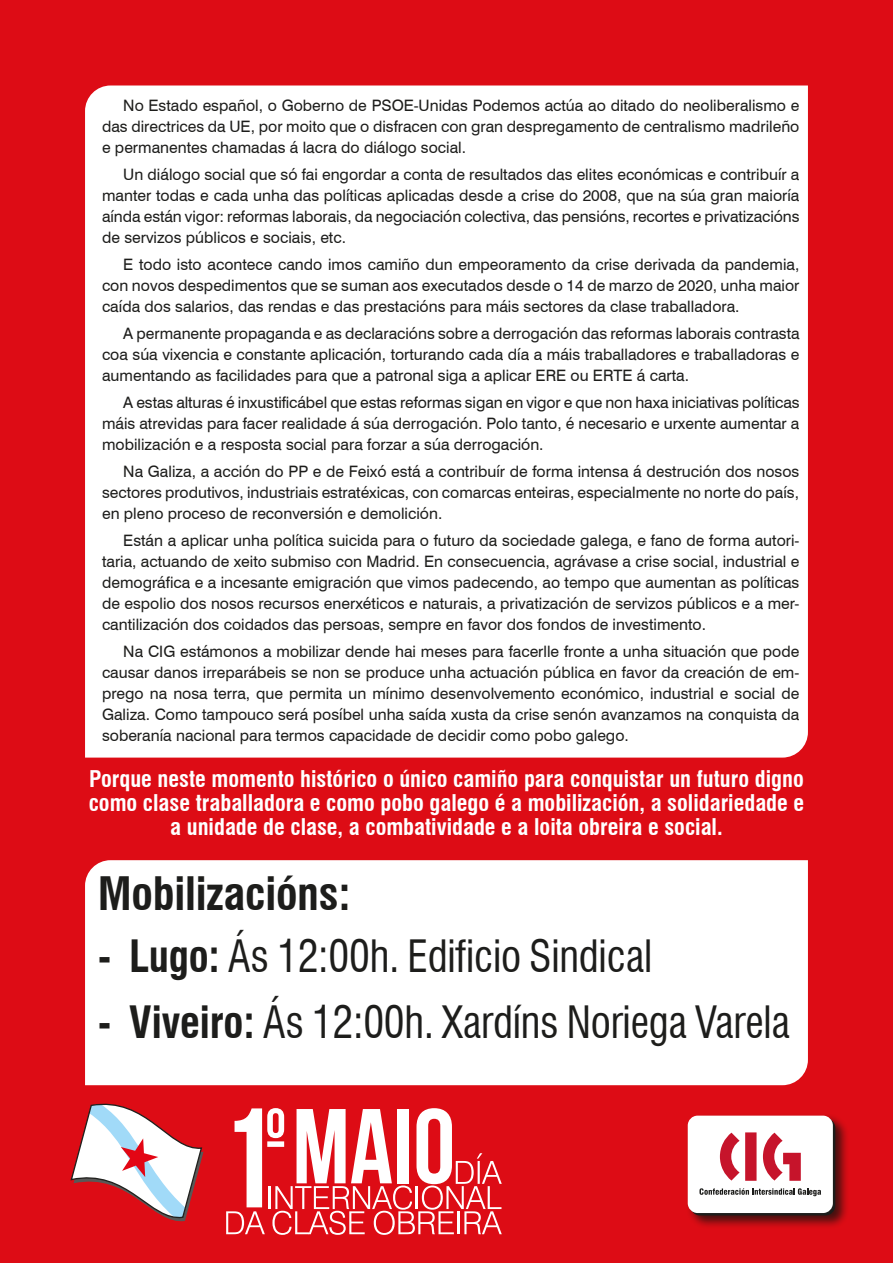
<style>
.page{position:relative;width:893px;height:1263px;background:#dd0c15}
.page>*{position:absolute;margin:0;border:0;box-sizing:border-box;transform-origin:0 0}
.Mani{font:700 condensed 45px "Swiss 721 BT";letter-spacing:-.005em;color:#1d1d1b}
.Mani-2{font:condensed 43.5px "Swiss 721 BT";letter-spacing:-.005em;color:#1d1d1b;scale:.96 1}
.Ladillo{font:700 condensed 22.5px/24px "Swiss 721 BT";color:#fff;text-align:center}
._0{font:15.75px/21px "Swiss 721 BT";color:#1d1d1b;text-align:justify}
.s1{font-weight:700}
</style>
<div class="page">
<div style="left:85px;top:860px;width:723px;height:225px;background:#fff"></div>
<div style="left:85px;top:86px;width:723px;height:672px;background:#fff"></div>
<div style="left:685px;top:1113px;width:164px;height:117px;background:#14130e;opacity:.75"></div>
<div style="left:690px;top:1118px;width:145px;height:97px;background:#242423;border-radius:10px"></div>
<div style="left:688px;top:1115px;width:145px;height:98px;background:#fff;border-radius:10px"></div>
<svg style="left:720px;top:1132px;width:81px;height:49px"></svg>
<svg style="left:699px;top:1188px;width:122px;height:8px"></svg>
<svg style="left:226px;top:1108px;width:276px;height:127px"></svg>
<svg style="left:70px;top:1103px;width:133px;height:119px"></svg>
<p class="_0" style="left:102px;top:95px;width:699px;text-indent:21px">No Estado español, o Goberno de PSOE-Unidas Podemos actúa ao ditado do neoliberalismo e das directrices da UE, por moito que o disfracen con gran despregamento de centralismo madrileño e permanentes chamadas á lacra do diálogo social.</p>
<p class="_0" style="left:102px;top:164px;width:699px;text-indent:21px">Un diálogo social que só fai engordar a conta de resultados das elites económicas e contribuír a manter todas e cada unha das políticas aplicadas desde a crise do 2008, que na súa gran maioría aínda están vigor: reformas laborais, da negociación colectiva, das pensións, recortes e privatizacións de servizos públicos e sociais, etc.</p>
<p class="_0" style="left:102px;top:254px;width:699px;text-indent:21px">E todo isto acontece cando imos camiño dun empeoramento da crise derivada da pandemia, con novos despedimentos que se suman aos executados desde o 14 de marzo de 2020, unha maior caída dos salarios, das rendas e das prestacións para máis sectores da clase traballadora.</p>
<p class="_0" style="left:102px;top:323px;width:699px;text-indent:21px">A permanente propaganda e as declaracións sobre a derrogación das reformas laborais contrasta coa súa vixencia e constante aplicación, torturando cada día a máis traballadores e traballadoras e aumentando as facilidades para que a patronal siga a aplicar ERE ou ERTE á carta.</p>
<p class="_0" style="left:102px;top:392px;width:699px;text-indent:21px">A estas alturas é inxustificábel que estas reformas sigan en vigor e que non haxa iniciativas políticas máis atrevidas para facer realidade á súa derrogación. Polo tanto, é necesario e urxente aumentar a mobilización e a resposta social para forzar a súa derrogación.</p>
<p class="_0" style="left:102px;top:461px;width:699px;text-indent:21px">Na Galiza, a acción do PP e de Feixó está a contribuír de forma intensa á destrución dos nosos sectores produtivos, industriais estratéxicas, con comarcas enteiras, especialmente no norte do país, en pleno proceso de reconversión e demolición.</p>
<p class="_0" style="left:102px;top:530px;width:699px;text-indent:21px">Están a aplicar unha política suicida para o futuro da sociedade galega, e fano de forma autori&shy;taria, actuando de xeito submiso con Madrid. En consecuencia, agrávase a crise social, industrial e demográfica e a incesante emigración que vimos padecendo, ao tempo que aumentan as políticas de espolio dos nosos recursos enerxéticos e naturais, a privatización de servizos públicos e a mer&shy;cantilización dos coidados das persoas, sempre en favor dos fondos de investimento.</p>
<p class="_0" style="left:102px;top:641px;width:699px;text-indent:21px">Na CIG estámonos a mobilizar dende hai meses para facerlle fronte a unha situación que pode causar danos irreparábeis se non se produce unha actuación pública en favor da creación de em&shy;prego na nosa terra, que permita un mínimo desenvolvemento económico, industrial e social de Galiza. Como tampouco será posíbel unha saída xusta da crise senón avanzamos na conquista da soberanía nacional para termos capacidade de decidir como pobo galego.</p>
<p class="Ladillo" style="left:89px;top:766px;width:717px">Porque neste momento histórico o único camiño para conquistar un futuro digno como clase traballadora e como pobo galego é a mobilización, a solidariedade e a unidade de clase, a combatividade e a loita obreira e social.</p>
<p class="Mani" style="left:98px;top:867px;width:254px">Mobilizacións:</p>
<p class="Mani-2" style="left:98px;top:930px;width:579px"><span class="s1">- Lugo:</span> Ás 12:00h. Edificio Sindical</p>
<p class="Mani-2" style="left:98px;top:996px;width:723px"><span class="s1">- Viveiro:</span> Ás 12:00h. Xardíns Noriega Varela</p>
</div>
